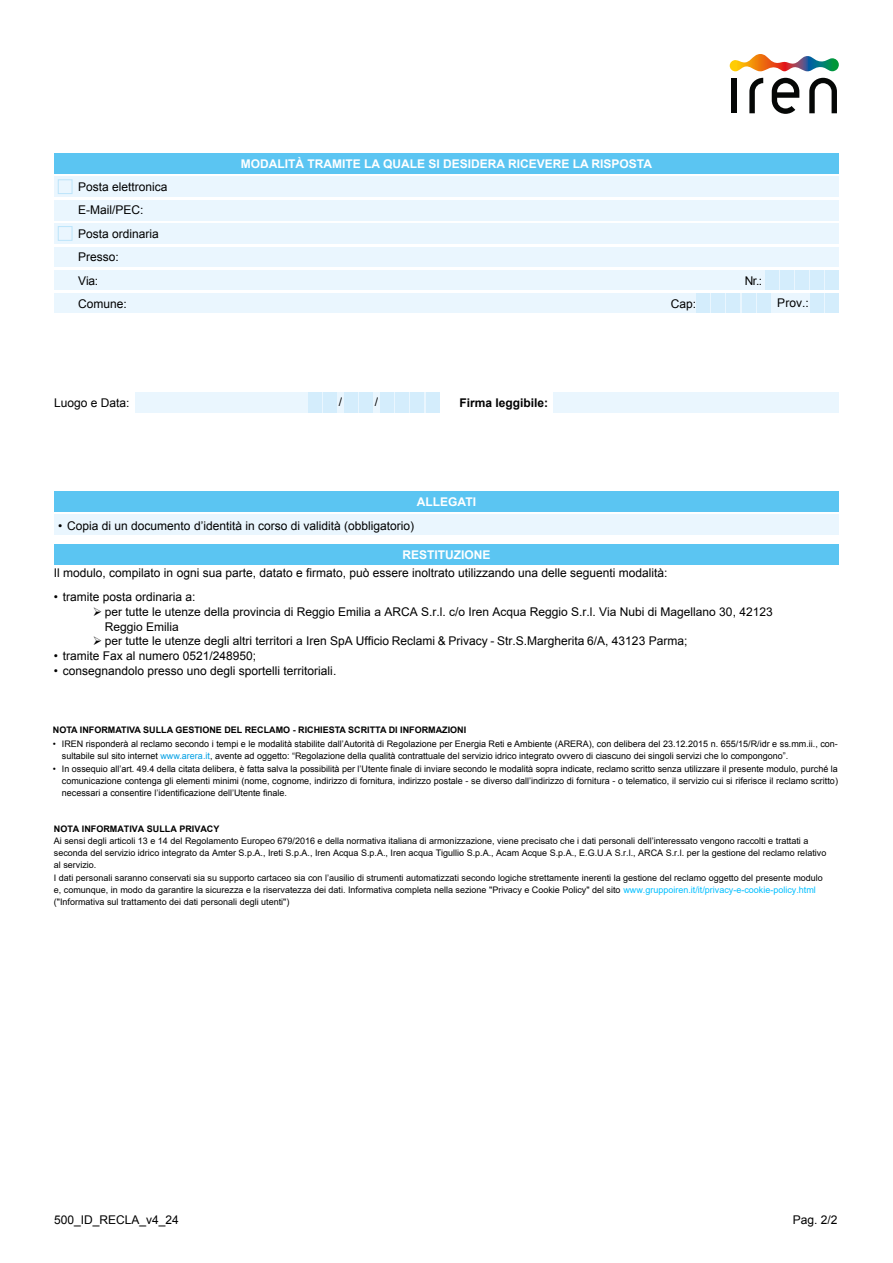
<style>
.page{position:relative;width:893px;height:1263px;background:#fff}
.page>*{position:absolute;margin:0;border:0;box-sizing:border-box;transform-origin:0 0}
.t1{font:12px/23.4px "Arial";color:#000}
.t2{font:700 12px "Arial";color:#fff}
.t3{font:700 12px "Arial";color:#000}
.t4{font:9px/12.3px "Arial";color:#000}
.t5{font:700 9px "Arial";color:#000}
.s1{color:#009fe3}
.s2{color:#00bfff}
</style>
<div class="page">
<svg style="left:809px;top:78px;width:28px;height:35px"></svg>
<div style="left:731px;top:78px;width:6px;height:35px;background:#050706"></div>
<svg style="left:749px;top:78px;width:14px;height:35px"></svg>
<svg style="left:772px;top:78px;width:27px;height:36px"></svg>
<svg style="left:730px;top:54px;width:109px;height:17px"></svg>
<div style="left:54px;top:153px;width:785px;height:20px;background:#5bc5f2"></div>
<div style="left:54px;top:544px;width:785px;height:21px;background:#5bc5f2"></div>
<div style="left:554px;top:392px;width:285px;height:21px;background:#eaf6fe"></div>
<div style="left:135px;top:392px;width:304px;height:21px;background:#eaf6fe"></div>
<div style="left:395px;top:392px;width:14px;height:21px;background:#d4edfc"></div>
<div style="left:308px;top:392px;width:14px;height:21px;background:#d4edfc"></div>
<div style="left:380px;top:392px;width:14px;height:21px;background:#d4edfc"></div>
<div style="left:426px;top:392px;width:13px;height:21px;background:#d4edfc"></div>
<div style="left:344px;top:392px;width:14px;height:21px;background:#d4edfc"></div>
<div style="left:410px;top:392px;width:14px;height:21px;background:#d4edfc"></div>
<div style="left:323px;top:392px;width:14px;height:21px;background:#d4edfc"></div>
<div style="left:359px;top:392px;width:14px;height:21px;background:#d4edfc"></div>
<div style="left:54px;top:176px;width:785px;height:21px;background:#eaf6fe"></div>
<div style="left:54px;top:200px;width:785px;height:20px;background:#eaf6fe"></div>
<div style="left:54px;top:223px;width:785px;height:21px;background:#eaf6fe"></div>
<div style="left:58px;top:179px;width:14px;height:15px;background:#eaf6fe;border:1px solid #bce4fa"></div>
<div style="left:58px;top:226px;width:14px;height:15px;background:#eaf6fe;border:1px solid #bce4fa"></div>
<div style="left:54px;top:270px;width:785px;height:20px;background:#eaf6fe"></div>
<div style="left:54px;top:247px;width:785px;height:20px;background:#eaf6fe"></div>
<div style="left:54px;top:293px;width:785px;height:20px;background:#eaf6fe"></div>
<div style="left:825px;top:293px;width:14px;height:20px;background:#d4edfc"></div>
<div style="left:810px;top:293px;width:14px;height:20px;background:#d4edfc"></div>
<div style="left:711px;top:293px;width:14px;height:20px;background:#d4edfc"></div>
<div style="left:696px;top:293px;width:14px;height:20px;background:#d4edfc"></div>
<div style="left:742px;top:293px;width:13px;height:20px;background:#d4edfc"></div>
<div style="left:727px;top:293px;width:13px;height:20px;background:#d4edfc"></div>
<div style="left:757px;top:293px;width:14px;height:20px;background:#d4edfc"></div>
<div style="left:780px;top:270px;width:13px;height:20px;background:#d4edfc"></div>
<div style="left:765px;top:270px;width:13px;height:20px;background:#d4edfc"></div>
<div style="left:810px;top:270px;width:14px;height:20px;background:#d4edfc"></div>
<div style="left:795px;top:270px;width:14px;height:20px;background:#d4edfc"></div>
<div style="left:825px;top:270px;width:14px;height:20px;background:#d4edfc"></div>
<div style="left:54px;top:491px;width:785px;height:20px;background:#5bc5f2"></div>
<div style="left:54px;top:515px;width:785px;height:20px;background:#eaf6fe"></div>
<h1 class="t1" style="left:78px;top:175px;width:91px">Posta elettronica<br>E-Mail/PEC:<br>Posta ordinaria<br>Presso:<br>Via:<br>Comune:</h1>
<h1 class="t2" style="left:241px;top:156px;width:413px">MODALITÀ TRAMITE LA QUALE SI DESIDERA RICEVERE LA RISPOSTA</h1>
<h1 class="t1" style="left:745px;top:269px;width:19px">Nr.:</h1>
<h1 class="t1" style="left:671px;top:292px;width:27px">Cap:</h1>
<h1 class="t1" style="left:777px;top:292px;width:33px">Prov.:</h1>
<h1 class="t1" style="left:54px;top:392px;width:77px">Luogo e Data:</h1>
<h1 class="t1" style="left:339px;top:390px;width:5px">/</h1>
<h1 class="t1" style="left:375px;top:390px;width:5px">/</h1>
<h1 class="t3" style="left:460px;top:395px;width:90px">Firma leggibile:</h1>
<h1 class="t2" style="left:417px;top:493px;width:61px">ALLEGATI</h1>
<h1 class="t1" style="left:58px;top:514px;width:357px">• Copia di un documento d’identità in corso di validità (obbligatorio)</h1>
<h1 class="t2" style="left:402px;top:547px;width:90px">RESTITUZIONE</h1>
<h1 class="t1" style="left:54px;top:561px;width:615px">Il modulo, compilato in ogni sua parte, datato e firmato, può essere inoltrato utilizzando una delle seguenti modalità:</h1>
<h1 class="t1" style="left:54px;top:585px;width:143px">• tramite posta ordinaria a:</h1>
<h1 class="t1" style="left:105px;top:605px;width:669px;line-height:14.4px;text-indent:-12px">➢ per tutte le utenze della provincia di Reggio Emilia a ARCA S.r.l. c/o Iren Acqua Reggio S.r.l. Via Nubi di Magellano 30, 42123<br>Reggio Emilia</h1>
<h1 class="t1" style="left:93px;top:629px;width:596px">➢ per tutte le utenze degli altri territori a Iren SpA Ufficio Reclami &amp; Privacy - Str.S.Margherita 6/A, 43123 Parma;</h1>
<h1 class="t1" style="left:54px;top:644px;width:204px">• tramite Fax al numero 0521/248950;</h1>
<h1 class="t1" style="left:54px;top:659px;width:284px">• consegnandolo presso uno degli sportelli territoriali.</h1>
<p class="t5" style="left:53px;top:724px;width:415px">NOTA INFORMATIVA SULLA GESTIONE DEL RECLAMO - RICHIESTA SCRITTA DI INFORMAZIONI</p>
<p class="t4" style="left:62px;top:737px;width:777px;text-indent:-9px">• IREN risponderà al reclamo secondo i tempi e le modalità stabilite dall’Autorità di Regolazione per Energia Reti e Ambiente (ARERA), con delibera del 23.12.2015 n. 655/15/R/idr e ss.mm.ii., con&shy;sultabile sul sito internet <span class="s1">www.arera.it</span>, avente ad oggetto: “Regolazione della qualità contrattuale del servizio idrico integrato ovvero di ciascuno dei singoli servizi che lo compongono”.</p>
<p class="t4" style="left:62px;top:763px;width:777px;text-align:justify;text-indent:-9px">• In ossequio all’art. 49.4 della citata delibera, è fatta salva la possibilità per l’Utente finale di inviare secondo le modalità sopra indicate, reclamo scritto senza utilizzare il presente modulo, purché la comunicazione contenga gli elementi minimi (nome, cognome, indirizzo di fornitura, indirizzo postale - se diverso dall’indirizzo di fornitura - o telematico, il servizio cui si riferisce il reclamo scritto) necessari a consentire l’identificazione dell’Utente finale.</p>
<p class="t5" style="left:54px;top:822px;width:167px">NOTA INFORMATIVA SULLA PRIVACY</p>
<p class="t4" style="left:54px;top:834px;width:774px">Ai sensi degli articoli 13 e 14 del Regolamento Europeo 679/2016 e della normativa italiana di armonizzazione, viene precisato che i dati personali dell’interessato vengono raccolti e trattati a seconda del servizio idrico integrato da Amter S.p.A., Ireti S.p.A., Iren Acqua S.p.A., Iren acqua Tigullio S.p.A., Acam Acque S.p.A., E.G.U.A S.r.l., ARCA S.r.l. per la gestione del reclamo relativo al servizio.<br>I dati personali saranno conservati sia su supporto cartaceo sia con l’ausilio di strumenti automatizzati secondo logiche strettamente inerenti la gestione del reclamo oggetto del presente modulo e, comunque, in modo da garantire la sicurezza e la riservatezza dei dati. Informativa completa nella sezione "Privacy e Cookie Policy" del sito <span class="s2">www.gruppoiren.it/it/privacy-e-cookie-policy.html </span>("Informativa sul trattamento dei dati personali degli utenti")</p>
<h1 class="t1" style="left:54px;top:1208px;width:126px">500_ID_RECLA_v4_24</h1>
<h1 class="t1" style="left:793px;top:1208px;width:46px">Pag. 2/2</h1>
</div>
